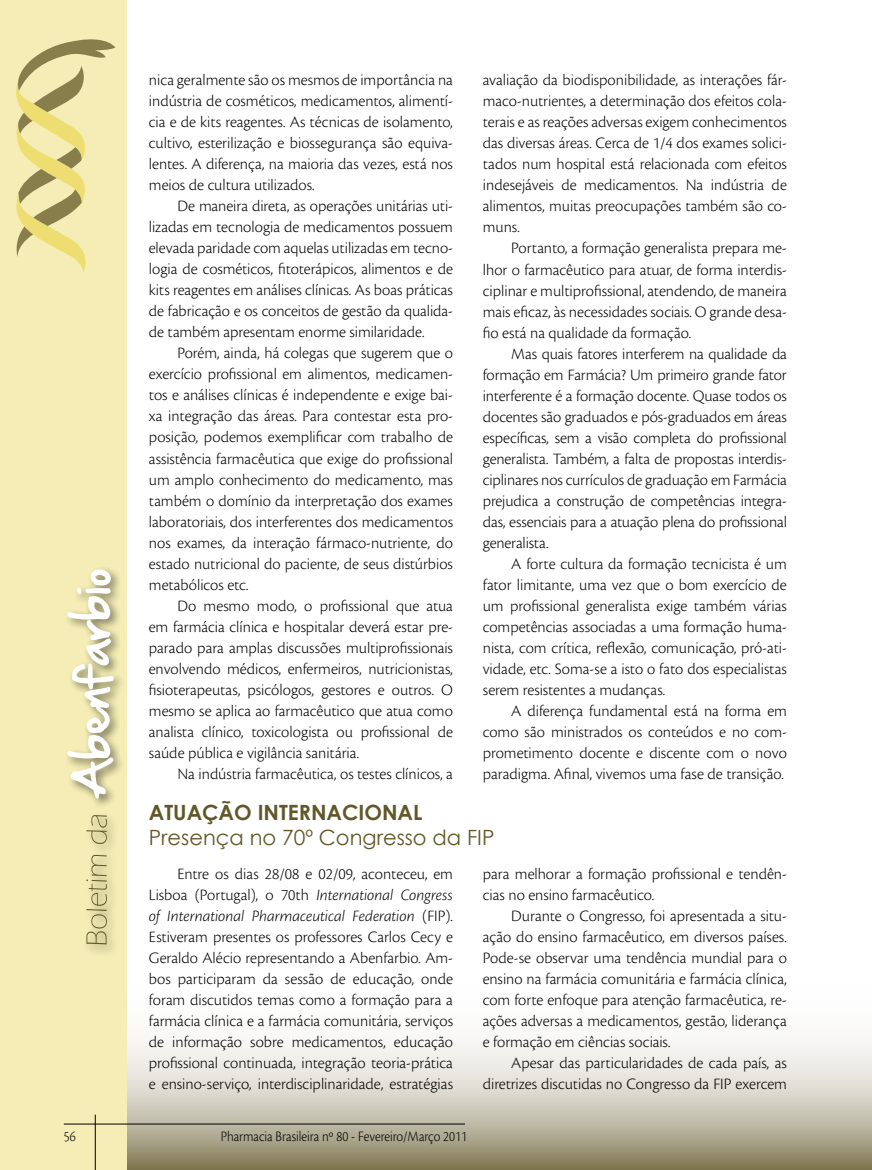
<style>
.page{position:relative;width:872px;height:1170px;background:#fff}
.page>*{position:absolute;margin:0;border:0;box-sizing:border-box;transform-origin:0 0}
.t1{font:21px "Century Gothic";color:#615728}
.t2{font:700 21px "Century Gothic";color:#615728}
.t3{font:300 16.5px/21px "Cronos Pro";color:#000;text-align:justify}
.t4{font:300 15px "Cronos Pro";color:#000;scale:.9 1}
.s1{font-style:italic}
</style>
<div class="page">
<svg style="left:127px;top:1038px;width:745px;height:131px;background:#cac6b7"></svg>
<div style="left:0;top:0;width:127px;height:1169px;background:#f5edb5"></div>
<hr style="left:95px;top:1114px;width:1px;height:55px;background:#000">
<hr style="left:64px;top:1123px;width:401px;height:1px;background:#000">
<svg style="left:16px;top:39px;width:99px;height:233px"></svg>
<div style="left:64px;top:566px;width:61px;height:244px;background:#000;opacity:.5"></div>
<svg style="left:67px;top:569px;width:47px;height:229px"></svg>
<div style="left:82px;top:811px;width:37px;height:145px;background:#000;opacity:.5"></div>
<svg style="left:86px;top:815px;width:21px;height:129px"></svg>
<p class="t3" style="left:149px;top:69px;width:306px">nica geralmente são os mesmos de importância na indústria de cosméticos, medicamentos, alimentí&shy;cia e de kits reagentes. As técnicas de isolamento, cultivo, esterilização e biossegurança são equiva&shy;lentes. A diferença, na maioria das vezes, está nos meios de cultura utilizados.</p>
<p class="t3" style="left:149px;top:195px;width:306px;text-indent:28px">De maneira direta, as operações unitárias uti&shy;lizadas em tecnologia de medicamentos possuem elevada paridade com aquelas utilizadas em tecno&shy;logia de cosméticos, fitoterápicos, alimentos e de kits reagentes em análises clínicas. As boas práticas de fabricação e os conceitos de gestão da qualida&shy;de também apresentam enorme similaridade.</p>
<p class="t3" style="left:149px;top:343px;width:306px;text-indent:28px">Porém, ainda, há colegas que sugerem que o exercício profissional em alimentos, medicamen&shy;tos e análises clínicas é independente e exige bai&shy;xa integração das áreas. Para contestar esta pro&shy;posição, podemos exemplificar com trabalho de assistência farmacêutica que exige do profissional um amplo conhecimento do medicamento, mas também o domínio da interpretação dos exames laboratoriais, dos interferentes dos medicamentos nos exames, da interação fármaco-nutriente, do estado nutricional do paciente, de seus distúrbios metabólicos etc.</p>
<p class="t3" style="left:149px;top:595px;width:306px;text-indent:28px">Do mesmo modo, o profissional que atua em farmácia clínica e hospitalar deverá estar pre&shy;parado para amplas discussões multiprofissionais envolvendo médicos, enfermeiros, nutricionistas, fisioterapeutas, psicólogos, gestores e outros. O mesmo se aplica ao farmacêutico que atua como analista clínico, toxicologista ou profissional de saúde pública e vigilância sanitária.</p>
<p class="t3" style="left:177px;top:763px;width:277px">Na indústria farmacêutica, os testes clínicos, a</p>
<p class="t3" style="left:483px;top:70px;width:306px">avaliação da biodisponibilidade, as interações fár&shy;maco-nutrientes, a determinação dos efeitos cola&shy;terais e as reações adversas exigem conhecimentos das diversas áreas. Cerca de 1/4 dos exames solici&shy;tados num hospital está relacionada com efeitos indesejáveis de medicamentos. Na indústria de alimentos, muitas preocupações também são co&shy;muns.</p>
<p class="t3" style="left:483px;top:238px;width:306px;text-indent:28px">Portanto, a formação generalista prepara me&shy;lhor o farmacêutico para atuar, de forma interdis&shy;ciplinar e multiprofissional, atendendo, de maneira mais eficaz, às necessidades sociais. O grande desa&shy;fio está na qualidade da formação.</p>
<p class="t3" style="left:483px;top:343px;width:306px;text-indent:28px">Mas quais fatores interferem na qualidade da formação em Farmácia? Um primeiro grande fator interferente é a formação docente. Quase todos os docentes são graduados e pós-graduados em áreas específicas, sem a visão completa do profissional generalista. Também, a falta de propostas interdis&shy;ciplinares nos currículos de graduação em Farmácia prejudica a construção de competências integra&shy;das, essenciais para a atuação plena do profissional generalista.</p>
<p class="t3" style="left:483px;top:553px;width:306px;text-indent:28px">A forte cultura da formação tecnicista é um fator limitante, uma vez que o bom exercício de um profissional generalista exige também várias competências associadas a uma formação huma&shy;nista, com crítica, reflexão, comunicação, pró-ati&shy;vidade, etc. Soma-se a isto o fato dos especialistas serem resistentes a mudanças.</p>
<p class="t3" style="left:483px;top:700px;width:305px;text-indent:28px">A diferença fundamental está na forma em como são ministrados os conteúdos e no com&shy;prometimento docente e discente com o novo paradigma. Afinal, vivemos uma fase de transição.</p>
<p class="t2" style="left:149px;top:796px;width:275px">ATUAÇÃO INTERNACIONAL</p>
<p class="t1" style="left:149px;top:822px;width:347px">Presença no 70º Congresso da FIP</p>
<p class="t3" style="left:149px;top:862px;width:306px;text-indent:28px">Entre os dias 28/08 e 02/09, aconteceu, em Lisboa (Portugal), o 70th <span class="s1">International Congress of International Pharmaceutical Federation</span> (FIP).<br>Estiveram presentes os professores Carlos Cecy e Geraldo Alécio representando a Abenfarbio. Am&shy;bos participaram da sessão de educação, onde foram discutidos temas como a formação para a farmácia clínica e a farmácia comunitária, serviços de informação sobre medicamentos, educação profissional continuada, integração teoria-prática e ensino-serviço, interdisciplinaridade, estratégias</p>
<p class="t3" style="left:483px;top:862px;width:306px">para melhorar a formação profissional e tendên&shy;cias no ensino farmacêutico.</p>
<p class="t3" style="left:483px;top:904px;width:306px;text-indent:28px">Durante o Congresso, foi apresentada a situ&shy;ação do ensino farmacêutico, em diversos países.<br>Pode-se observar uma tendência mundial para o ensino na farmácia comunitária e farmácia clínica, com forte enfoque para atenção farmacêutica, re&shy;ações adversas a medicamentos, gestão, liderança e formação em ciências sociais.</p>
<p class="t3" style="left:483px;top:1051px;width:305px;text-align:right">Apesar das particularidades de cada país, as diretrizes discutidas no Congresso da FIP exercem</p>
<p class="t4" style="left:64px;top:1127px;width:15px">56</p>
<p class="t4" style="left:221px;top:1127px;width:275px">Pharmacia Brasileira nº 80 - Fevereiro/Março 2011</p>
</div>
